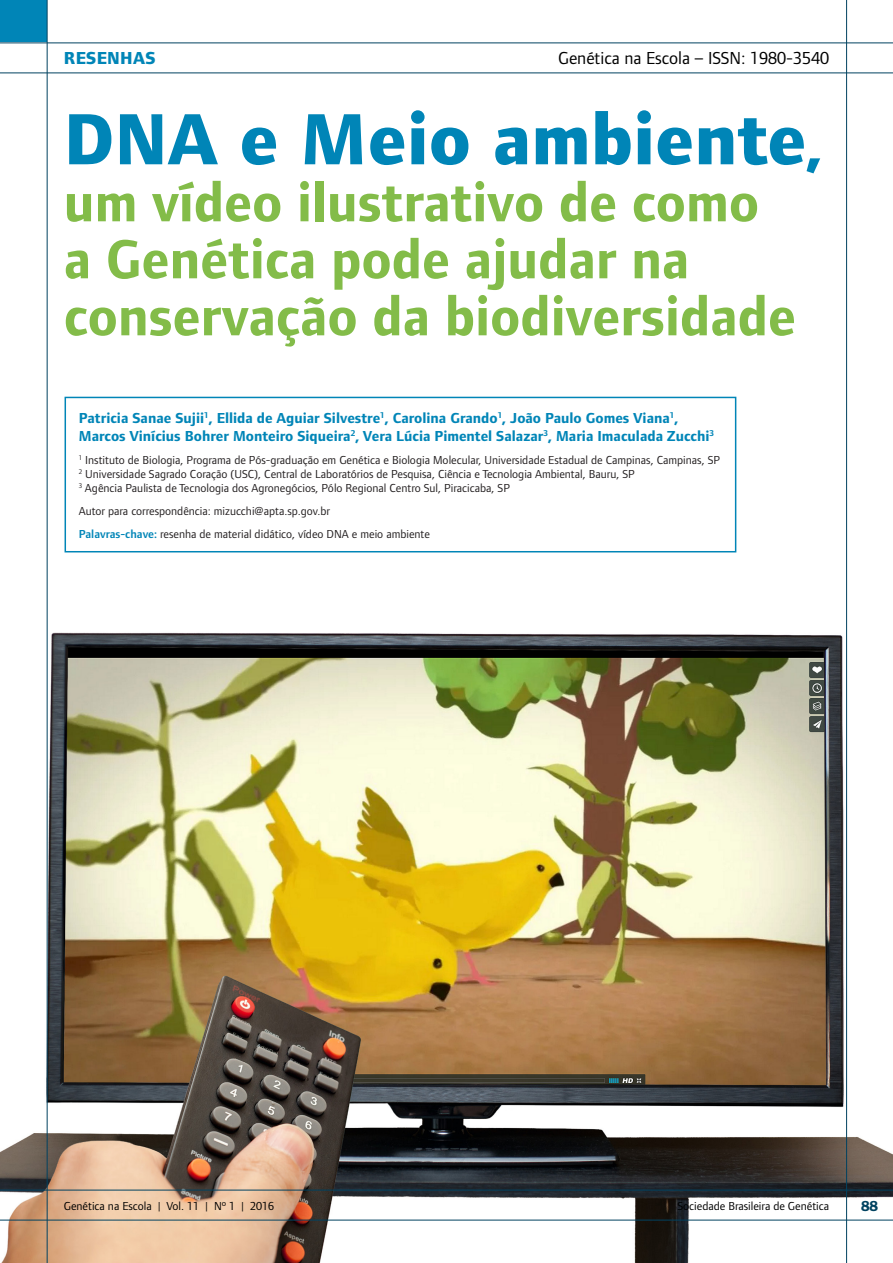
<style>
.page{position:relative;width:893px;height:1263px;background:#fff}
.page>*{position:absolute;margin:0;border:0;box-sizing:border-box;transform-origin:0 0}
.Titulão{font:800 75px "Foundry Form Sans";color:#0085b7}
.Titulão-2{font:700 57px/57px "Foundry Form Sans";color:#83bc49}
.t1{font:18px "Foundry Form Sans";color:#000}
.t2{font:800 18px "Foundry Form Sans";letter-spacing:.015em;color:#0085b7}
.Autores{font:700 15px/18px "Foundry Form Sans";color:#0085b7}
.t3{font:800 15px "Foundry Form Sans";color:#014260}
.Instituição{font:12px "Foundry Form Sans";color:#231f20}
.t4{font:12px "Foundry Form Sans";color:#000}
.s1{font-size:57px}
.s2{font-weight:600;color:#0085b7}
</style>
<div class="page">
<img style="left:0;top:572px;width:893px;height:691px">
<div style="left:65px;top:397px;width:671px;height:155px;border:2px solid #0085b7"></div>
<div style="left:0;top:0;width:47px;height:42px;background:#0085b7"></div>
<hr style="left:47px;top:0;width:1px;height:1263px;background:#014260">
<hr style="left:846px;top:0;width:1px;height:1263px;background:#014260">
<hr style="left:0;top:1190px;width:893px;height:1px;background:#014260">
<hr style="left:0;top:1220px;width:893px;height:1px;background:#014260">
<hr style="left:0;top:43px;width:893px;height:1px;background:#014260">
<hr style="left:0;top:73px;width:893px;height:1px;background:#014260">
<h3 class="t2" style="left:64px;top:48px;width:93px">RESENHAS</h3>
<h3 class="t1" style="left:558px;top:48px;width:273px">Genética na Escola – ISSN: 1980-3540</h3>
<p class="Titulão" style="left:64px;top:97px;width:761px">DNA e Meio ambiente<span class="s1">,</span></p>
<p class="Titulão-2" style="left:64px;top:174px;width:734px">um vídeo ilustrativo de como a Genética pode ajudar na conservação da biodiversidade</p>
<p class="Autores" style="left:79px;top:409px;width:637px">Patricia Sanae Sujii<sup>1</sup>, Ellida de Aguiar Silvestre<sup>1</sup>, Carolina Grando<sup>1</sup>, João Paulo Gomes Viana<sup>1</sup>,<br>Marcos Vinícius Bohrer Monteiro Siqueira<sup>2</sup>, Vera Lúcia Pimentel Salazar<sup>3</sup>, Maria Imaculada Zucchi<sup>3</sup></p>
<p class="Instituição" style="left:79px;top:453px;width:643px"><sup>1</sup> Instituto de Biologia, Programa de Pós-graduação em Genética e Biologia Molecular, Universidade Estadual de Campinas, Campinas, SP</p>
<p class="Instituição" style="left:79px;top:467px;width:557px"><sup>2</sup> Universidade Sagrado Coração (USC), Central de Laboratórios de Pesquisa, Ciência e Tecnologia Ambiental, Bauru, SP</p>
<p class="Instituição" style="left:79px;top:482px;width:433px"><sup>3</sup> Agência Paulista de Tecnologia dos Agronegócios, Pólo Regional Centro Sul, Piracicaba, SP</p>
<p class="Instituição" style="left:79px;top:505px;width:253px">Autor para correspondência: mizucchi@apta.sp.gov.br</p>
<p class="Instituição" style="left:79px;top:527px;width:353px"><span class="s2">Palavras-chave:</span> resenha de material didático, vídeo DNA e meio ambiente</p>
<p class="t4" style="left:64px;top:1199px;width:212px">Genética na Escola | Vol. 11 | Nº 1 | 2016</p>
<p class="t4" style="left:677px;top:1199px;width:153px">Sociedade Brasileira de Genética</p>
<p class="t3" style="left:861px;top:1197px;width:19px">88</p>
</div>
